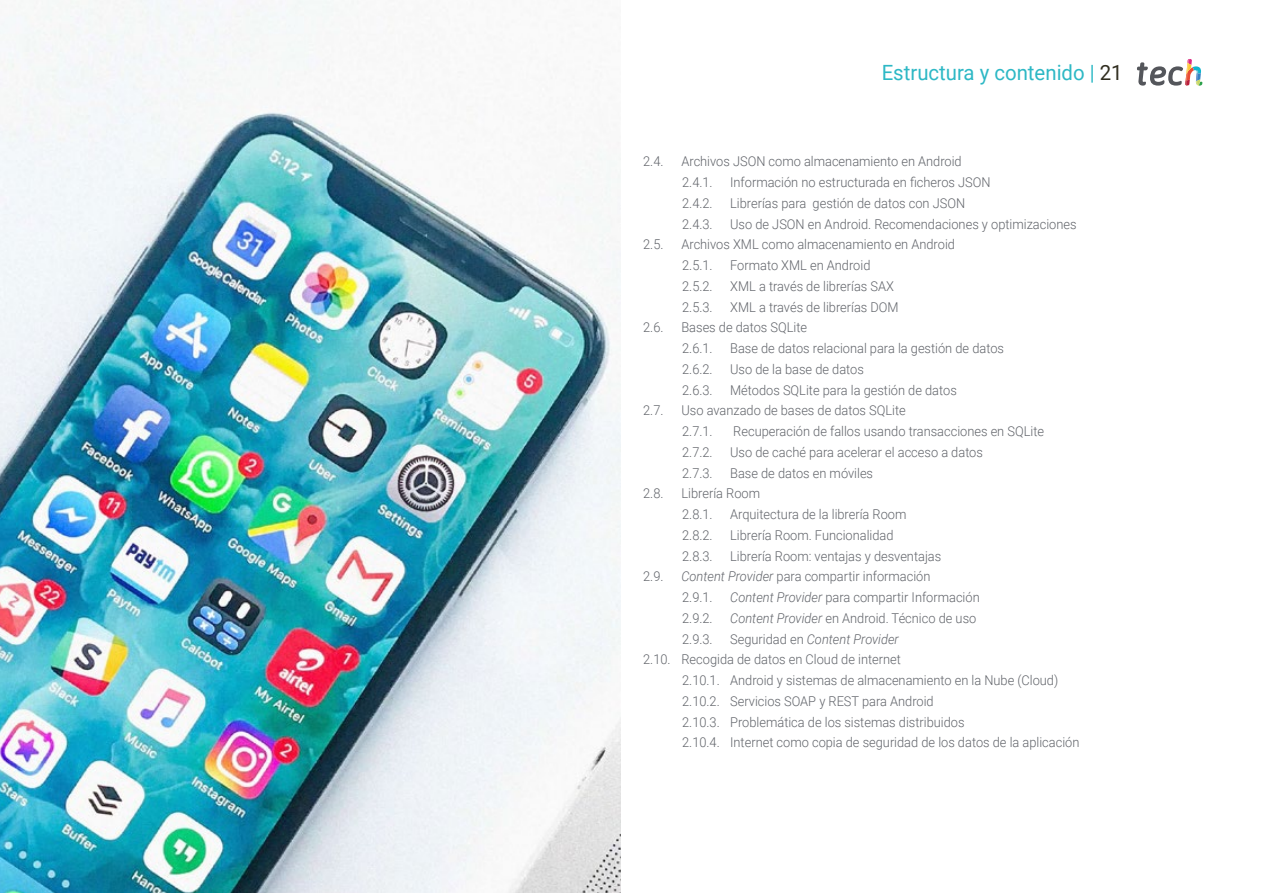
<style>
.page{position:relative;width:1263px;height:893px;background:#fff}
.page>*{position:absolute;margin:0;border:0;box-sizing:border-box;transform-origin:0 0}
.t1{font:21px "Roboto";color:#2db8c5}
.t2{font:300 13.5px/20.7px "Roboto";color:#61646a;scale:.95 1}
.t3{font:italic 300 13.5px "Roboto";color:#61646a;scale:.95 1}
.s1{color:#312e20}
.s2{font-style:italic}
.s3{font-style:normal}
</style>
<div class="page">
<svg style="left:1137px;top:59px;width:65px;height:27px"></svg>
<img style="left:0;top:0;width:621px;height:893px">
<h1 class="t1" style="left:882px;top:57px;width:242px">Estructura y contenido | <span class="s1">21</span></h1>
<p class="t2" style="left:643px;top:151px;width:23px">2.4.</p>
<p class="t2" style="left:681px;top:151px;width:297px">Archivos JSON como almacenamiento en Android<br>2.4.1.</p>
<p class="t2" style="left:730px;top:171px;width:276px">Información no estructurada en ficheros JSON</p>
<p class="t2" style="left:682px;top:192px;width:34px">2.4.2.</p>
<p class="t2" style="left:730px;top:192px;width:249px">Librerías para gestión de datos con JSON</p>
<p class="t2" style="left:682px;top:213px;width:34px">2.4.3.</p>
<p class="t2" style="left:730px;top:213px;width:366px">Uso de JSON en Android. Recomendaciones y optimizaciones</p>
<p class="t2" style="left:643px;top:234px;width:23px">2.5.</p>
<p class="t2" style="left:681px;top:234px;width:289px">Archivos XML como almacenamiento en Android<br>2.5.1.</p>
<p class="t2" style="left:730px;top:254px;width:149px">Formato XML en Android</p>
<p class="t2" style="left:682px;top:275px;width:34px">2.5.2.</p>
<p class="t2" style="left:730px;top:275px;width:174px">XML a través de librerías SAX</p>
<p class="t2" style="left:682px;top:296px;width:34px">2.5.3.</p>
<p class="t2" style="left:730px;top:296px;width:179px">XML a través de librerías DOM</p>
<p class="t2" style="left:643px;top:317px;width:23px">2.6.</p>
<p class="t2" style="left:681px;top:317px;width:134px">Bases de datos SQLite<br>2.6.1.</p>
<p class="t2" style="left:730px;top:337px;width:290px">Base de datos relacional para la gestión de datos</p>
<p class="t2" style="left:682px;top:358px;width:34px">2.6.2.</p>
<p class="t2" style="left:730px;top:358px;width:142px">Uso de la base de datos</p>
<p class="t2" style="left:682px;top:379px;width:34px">2.6.3.</p>
<p class="t2" style="left:730px;top:379px;width:240px">Métodos SQLite para la gestión de datos</p>
<p class="t2" style="left:643px;top:400px;width:23px">2.7.</p>
<p class="t2" style="left:681px;top:400px;width:238px">Uso avanzado de bases de datos SQLite<br>2.7.1.</p>
<p class="t2" style="left:733px;top:420px;width:329px">Recuperación de fallos usando transacciones en SQLite</p>
<p class="t2" style="left:682px;top:441px;width:34px">2.7.2.</p>
<p class="t2" style="left:730px;top:441px;width:268px">Uso de caché para acelerar el acceso a datos</p>
<p class="t2" style="left:682px;top:462px;width:34px">2.7.3.</p>
<p class="t2" style="left:730px;top:462px;width:152px">Base de datos en móviles</p>
<p class="t2" style="left:643px;top:483px;width:23px">2.8.</p>
<p class="t2" style="left:681px;top:483px;width:84px">Librería Room<br>2.8.1.</p>
<p class="t2" style="left:730px;top:503px;width:187px">Arquitectura de la librería Room</p>
<p class="t2" style="left:682px;top:524px;width:34px">2.8.2.</p>
<p class="t2" style="left:730px;top:524px;width:174px">Librería Room. Funcionalidad</p>
<p class="t2" style="left:682px;top:545px;width:34px">2.8.3.</p>
<p class="t2" style="left:730px;top:545px;width:224px">Librería Room: ventajas y desventajas</p>
<p class="t2" style="left:643px;top:566px;width:23px">2.9.</p>
<p class="t2" style="left:681px;top:566px;width:264px"><span class="s2">Content Provider</span> para compartir información<br>2.9.1.</p>
<p class="t2" style="left:730px;top:586px;width:264px"><span class="s2">Content Provider</span> para compartir Información</p>
<p class="t2" style="left:682px;top:607px;width:34px">2.9.2.</p>
<p class="t2" style="left:730px;top:607px;width:261px"><span class="s2">Content Provider</span> en Android. Técnico de uso</p>
<p class="t2" style="left:682px;top:628px;width:34px">2.9.3.</p>
<p class="t3" style="left:730px;top:629px;width:179px"><span class="s3">Seguridad en</span> Content Provider</p>
<p class="t2" style="left:643px;top:649px;width:273px">2.10. Recogida de datos en Cloud de internet</p>
<p class="t2" style="left:682px;top:669px;width:397px">2.10.1. Android y sistemas de almacenamiento en la Nube (Cloud)</p>
<p class="t2" style="left:682px;top:690px;width:266px">2.10.2. Servicios SOAP y REST para Android</p>
<p class="t2" style="left:682px;top:711px;width:299px">2.10.3. Problemática de los sistemas distribuidos</p>
<p class="t2" style="left:682px;top:732px;width:420px">2.10.4. Internet como copia de seguridad de los datos de la aplicación</p>
</div>
